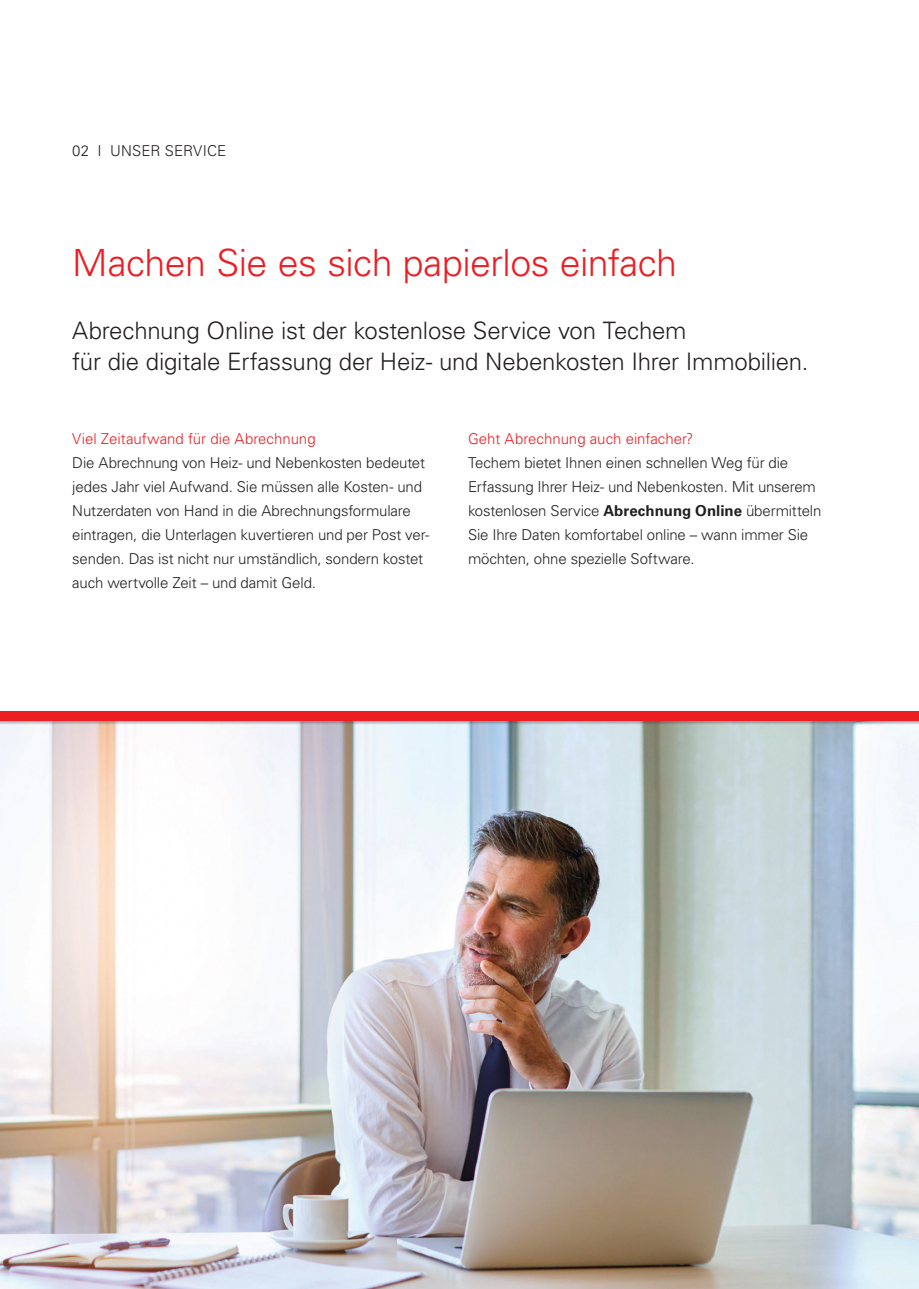
<style>
.page{position:relative;width:919px;height:1289px;background:#fff}
.page>*{position:absolute;margin:0;border:0;box-sizing:border-box;transform-origin:0 0}
.Zahlen_und_Fakten_St{font:300 37.5px "Univers LT Pro 45";letter-spacing:-.015em;color:#ee1d23}
.Zahlen_und_Fakten_St-2{font:300 24px "Univers LT Pro 45";letter-spacing:-.01em;color:#231f20}
.t1{font:300 15px/24px "Univers LT Pro 45";letter-spacing:-.01em;color:#231f20}
.t2{font:300 15px "Univers LT Pro 45";letter-spacing:.01em;color:#231f20}
.s1{color:#ee1d23}
.s2{font-family:"Univers LT Pro 65";font-weight:700}
</style>
<div class="page">
<img style="left:0;top:725px;width:918px;height:563px">
<div style="left:0;top:711px;width:918px;height:14px;background:#231f20;opacity:.3"></div>
<div style="left:0;top:711px;width:918px;height:10px;background:#ec1d25"></div>
<p class="t2" style="left:72px;top:141px;width:155px">02 I UNSER SERVICE</p>
<p class="Zahlen_und_Fakten_St" style="left:72px;top:240px;width:606px">Machen Sie es sich papierlos einfach</p>
<p class="Zahlen_und_Fakten_St-2" style="left:72px;top:316px;width:615px">Abrechnung Online ist der kostenlose Service von Techem</p>
<p class="Zahlen_und_Fakten_St-2" style="left:72px;top:347px;width:737px">für die digitale Erfassung der Heiz- und Nebenkosten Ihrer Immobilien.</p>
<p class="t1" style="left:72px;top:426px;width:354px"><span class="s1">Viel Zeitaufwand für die Abrechnung<br></span>Die Abrechnung von Heiz- und Nebenkosten bedeutet</p>
<p class="t1" style="left:72px;top:474px;width:351px">jedes Jahr viel Aufwand. Sie müssen alle Kosten- und</p>
<p class="t1" style="left:72px;top:498px;width:340px">Nutzerdaten von Hand in die Abrechnungsformulare</p>
<p class="t1" style="left:72px;top:522px;width:358px">eintragen, die Unterlagen kuvertieren und per Post ver&shy;senden. Das ist nicht nur umständlich, sondern kostet</p>
<p class="t1" style="left:72px;top:570px;width:245px">auch wertvolle Zeit – und damit Geld.</p>
<p class="t1" style="left:468px;top:426px;width:355px"><span class="s1">Geht Abrechnung auch einfacher?<br></span>Techem bietet Ihnen einen schnellen Weg für die Erfassung Ihrer Heiz- und Nebenkosten. Mit unserem kostenlosen Service <span class="s2">Abrechnung Online</span> übermitteln Sie Ihre Daten komfortabel online – wann immer Sie möchten, ohne spezielle Software.</p>
</div>
